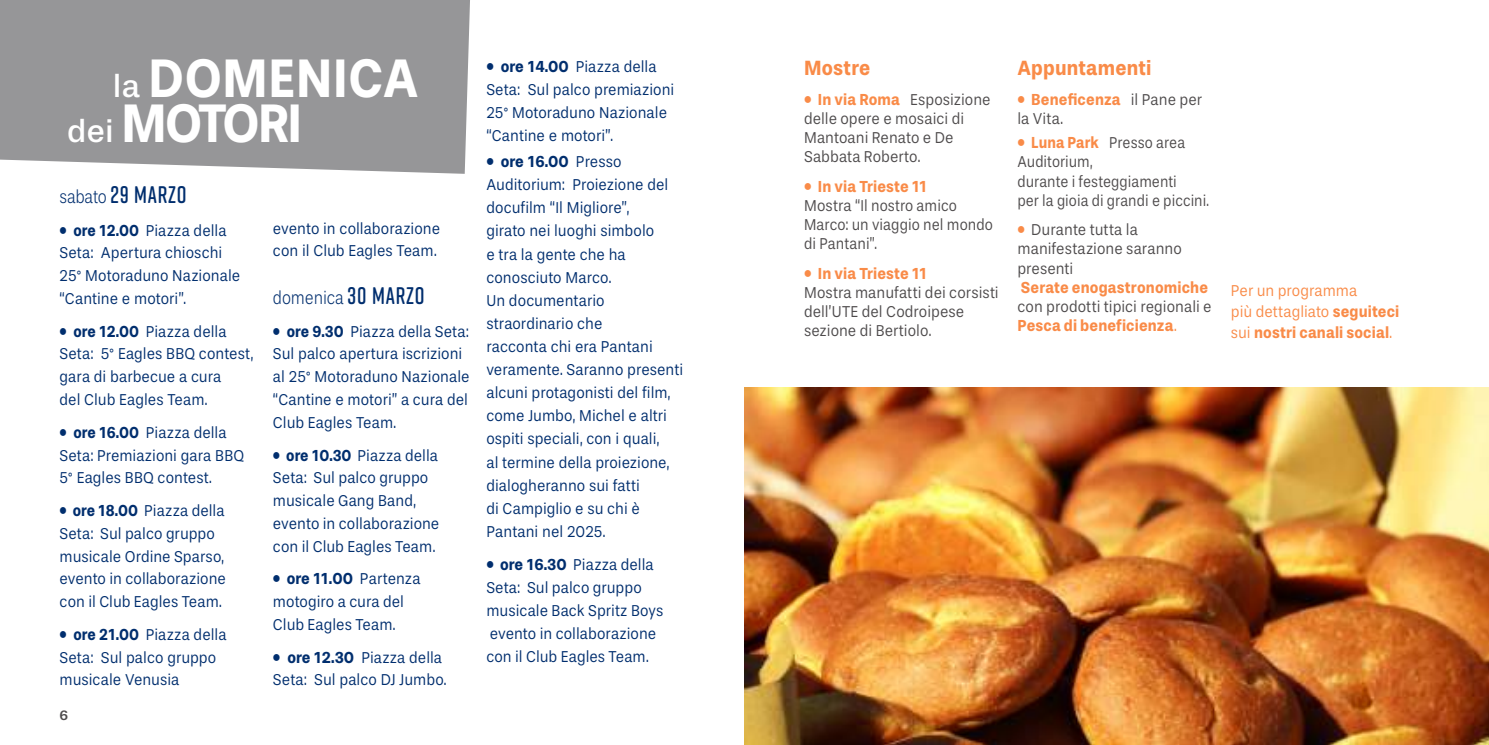
<style>
.page{position:relative;width:1489px;height:745px;background:#fff}
.page>*{position:absolute;margin:0;border:0;box-sizing:border-box;transform-origin:0 0}
.t1{font:700 55.3px/45.1px "Stevie Sans";letter-spacing:.01em;color:#fff;scale:.88 1}
.t2{font:600 23.97px "Rift Soft";letter-spacing:.04em;color:#002e6e;scale:.9 1}
.t3{font:700 21px "Stevie Sans";letter-spacing:.01em;color:#f98b48;scale:.9 1}
.t4{font:300 18.9px "Stevie Sans";letter-spacing:-.01em;color:#002e6e;scale:.83 1}
.t5{font:16.28px/22.8px "Stevie Sans";letter-spacing:.005em;color:#002e6e;scale:.9 1}
.t6{font:16.28px/19.2px "Stevie Sans";letter-spacing:.005em;color:#4e4b4c;scale:.9 1}
.t7{font:16.28px/19.2px "Stevie Sans";letter-spacing:.005em;color:#4e4b4c;scale:.86 1}
.t8{font:16.28px/21px "Stevie Sans";color:#f98b48;scale:.9 1}
.t9{font:700 16.28px "Stevie Sans";letter-spacing:.01em;color:#f98b48;scale:.9 1}
.t10{font:500 14px "Stevie Sans";color:#4e4b4c}
.s1{font-weight:400;font-size:32.2px}
.s2{font-weight:700}
.s3{font-family:"Stevie Sans";font-weight:300;font-size:18.9px}
.s4{font-family:"Rift Soft";font-weight:600;font-size:23.97px}
.s5{font-weight:700;color:#f98b48}
.s6{color:#f98b48}
</style>
<div class="page">
<div style="left:0;top:0;width:470px;height:174px;background:#969698"></div>
<img style="left:744px;top:387px;width:744px;height:357px">
<h1 class="t1" style="left:67px;top:55px;width:401px;text-indent:46px"><span class="s1">la</span> DOMENICA <span class="s1">dei</span> MOTORI</h1>
<p class="t5" style="left:486px;top:55px;width:210px"><span class="s2">○ ore 14.00</span> Piazza della<br>Seta: Sul palco premiazioni<br>25° Motoraduno Nazionale “Cantine e motori”.</p>
<p class="t5" style="left:486px;top:150px;width:220px"><span class="s2">○ ore 16.00</span> Presso<br>Auditorium: Proiezione del docufilm “Il Migliore”,<br>girato nei luoghi simbolo<br>e tra la gente che ha conosciuto Marco.<br>Un documentario straordinario che<br>racconta chi era Pantani veramente. Saranno presenti alcuni protagonisti del film, come Jumbo, Michel e altri ospiti speciali, con i quali,<br>al termine della proiezione, dialogheranno sui fatti<br>di Campiglio e su chi è<br>Pantani nel 2025.</p>
<p class="t5" style="left:486px;top:552px;width:198px"><span class="s2">○ ore 16.30</span> Piazza della<br>Seta: Sul palco gruppo musicale Back Spritz Boys evento in collaborazione con il Club Eagles Team.</p>
<h2 class="t2" style="left:60px;top:177px;width:143px"><span class="s3">sabato</span> 29 MARZO</h2>
<p class="t5" style="left:60px;top:219px;width:202px"><span class="s2">○ ore 12.00</span> Piazza della<br>Seta: Apertura chioschi<br>25° Motoraduno Nazionale “Cantine e motori”.</p>
<p class="t5" style="left:60px;top:320px;width:217px"><span class="s2">○ ore 12.00</span> Piazza della<br>Seta: 5° Eagles BBQ contest, gara di barbecue a cura<br>del Club Eagles Team.</p>
<p class="t5" style="left:60px;top:420px;width:207px"><span class="s2">○ ore 16.00</span> Piazza della<br>Seta: Premiazioni gara BBQ<br>5° Eagles BBQ contest.</p>
<p class="t5" style="left:60px;top:499px;width:186px"><span class="s2">○ ore 18.00</span> Piazza della<br>Seta: Sul palco gruppo musicale Ordine Sparso, evento in collaborazione con il Club Eagles Team.</p>
<p class="t5" style="left:60px;top:622px;width:187px"><span class="s2">○ ore 21.00</span> Piazza della<br>Seta: Sul palco gruppo musicale Venusia</p>
<p class="t5" style="left:273px;top:217px;width:187px">evento in collaborazione con il Club Eagles Team.</p>
<p class="t4" style="left:273px;top:287px;width:184px">domenica <span class="s4">30 MARZO</span></p>
<p class="t5" style="left:273px;top:320px;width:220px"><span class="s2">○ ore 9.30</span> Piazza della Seta:<br>Sul palco apertura iscrizioni al 25° Motoraduno Nazionale “Cantine e motori” a cura del<br>Club Eagles Team.</p>
<p class="t5" style="left:273px;top:443px;width:186px"><span class="s2">○ ore 10.30</span> Piazza della<br>Seta: Sul palco gruppo musicale Gang Band, evento in collaborazione con il Club Eagles Team.</p>
<p class="t5" style="left:273px;top:567px;width:165px"><span class="s2">○ ore 11.00</span> Partenza motogiro a cura del<br>Club Eagles Team.</p>
<p class="t5" style="left:273px;top:645px;width:194px"><span class="s2">○ ore 12.30</span> Piazza della<br>Seta: Sul palco DJ Jumbo.</p>
<p class="t10" style="left:60px;top:707px;width:10px">6</p>
<p class="t3" style="left:804px;top:55px;width:75px">Mostre</p>
<p class="t6" style="left:804px;top:89px;width:209px"><span class="s5">○ In via Roma</span> Esposizione delle opere e mosaici di<br>Mantoani Renato e De<br>Sabbata Roberto.</p>
<p class="t9" style="left:804px;top:176px;width:138px">○ In via Trieste 11</p>
<p class="t6" style="left:804px;top:196px;width:211px">Mostra “Il nostro amico<br>Marco: un viaggio nel mondo di Pantani”.</p>
<p class="t9" style="left:804px;top:263px;width:138px">○ In via Trieste 11</p>
<p class="t6" style="left:804px;top:283px;width:218px">Mostra manufatti dei corsisti dell’UTE del Codroipese sezione di Bertiolo.</p>
<p class="t3" style="left:1017px;top:55px;width:150px">Appuntamenti</p>
<p class="t6" style="left:1017px;top:89px;width:207px"><span class="s5">○ Beneficenza</span> il Pane per la Vita.</p>
<p class="t7" style="left:1017px;top:133px;width:224px"><span class="s5">○ Luna Park</span> Presso area<br>Auditorium,<br>durante i festeggiamenti<br>per la gioia di grandi e piccini.</p>
<p class="t6" style="left:1017px;top:220px;width:184px"><span class="s5">○</span> Durante tutta la manifestazione saranno presenti</p>
<p class="t9" style="left:1020px;top:277px;width:209px">Serate enogastronomiche</p>
<p class="t6" style="left:1017px;top:297px;width:217px">con prodotti tipici regionali e<br><span class="s5">Pesca di beneficienza</span><span class="s6">.</span></p>
<p class="t8" style="left:1230px;top:279px;width:189px">Per un programma<br>più dettagliato <span class="s2">seguiteci </span>sui <span class="s2">nostri canali social</span>.</p>
</div>
